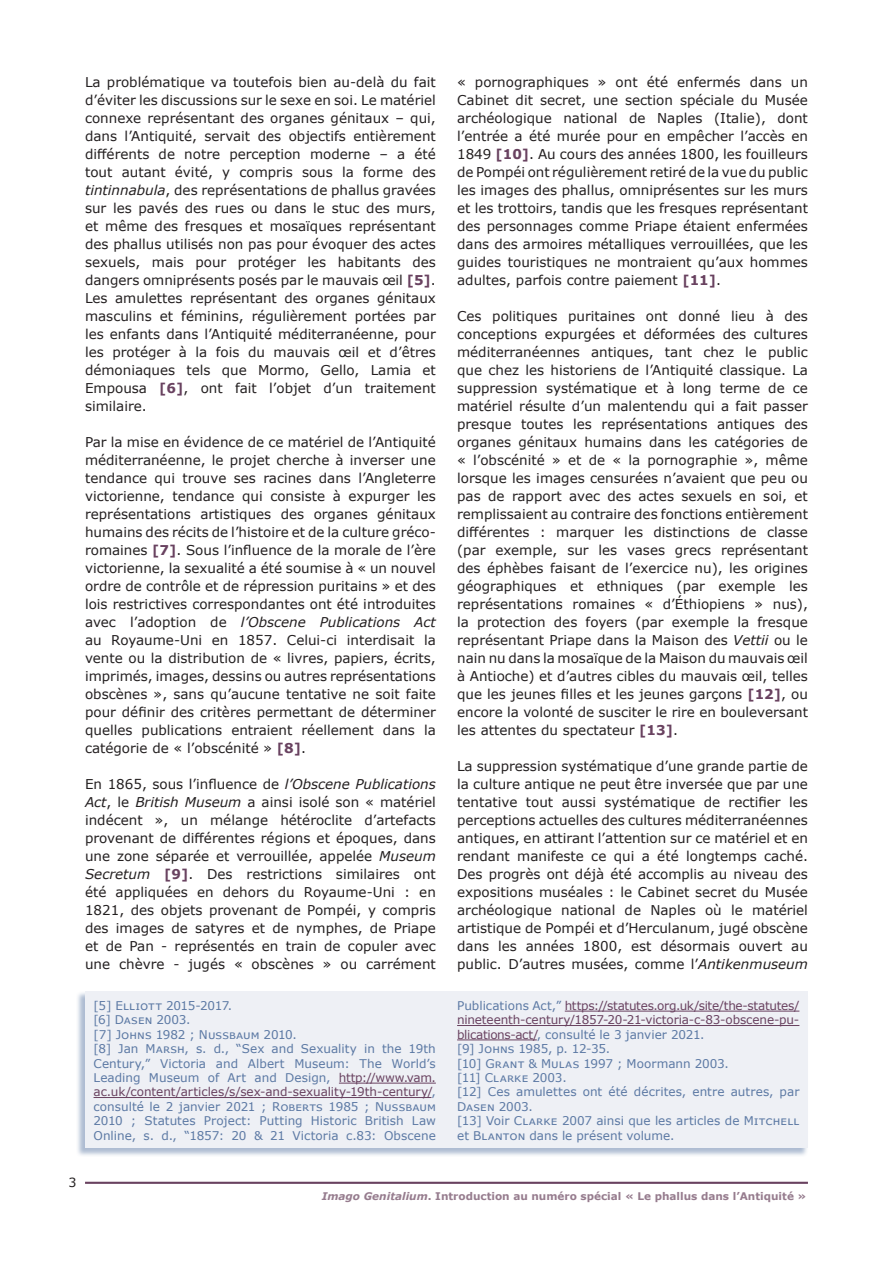
<style>
.page{position:relative;width:893px;height:1263px;background:#fff}
.page>*{position:absolute;margin:0;border:0;box-sizing:border-box;transform-origin:0 0}
.t1{font:13.5px/18px "Verdana";color:#231f20;text-align:justify}
.t2{font:12.6px "Verdana";color:#231f20}
.t3{font:12px/14.4px "Verdana";color:#5c79a4}
.t4{font:700 10.5px "Verdana";color:#967c8e}
.s1{font-style:italic}
.s2{font-weight:700;color:#694260}
.s3{color:#694260}
</style>
<div class="page">
<hr style="left:85px;top:1182px;width:723px;height:2px;background:#694260">
<div style="left:76px;top:991px;width:732px;height:166px;background:#5c79a4;opacity:.5"></div>
<div style="left:85px;top:991px;width:723px;height:157px;background:#eef0f5"></div>
<hr style="left:339px;top:1083px;width:97px;height:1px;background:#694260">
<hr style="left:94px;top:1097px;width:337px;height:1px;background:#694260">
<hr style="left:565px;top:1011px;width:234px;height:1px;background:#694260">
<hr style="left:457px;top:1025px;width:342px;height:1px;background:#694260">
<hr style="left:457px;top:1039px;width:80px;height:1px;background:#694260">
<p class="t1" style="left:85px;top:73px;width:352px">La problématique va toutefois bien au-delà du fait d’éviter les discussions sur le sexe en soi. Le matériel connexe représentant des organes génitaux – qui, dans l’Antiquité, servait des objectifs entièrement différents de notre perception moderne – a été tout autant évité, y compris sous la forme des <span class="s1">tintinnabula</span>, des représentations de phallus gravées sur les pavés des rues ou dans le stuc des murs, et même des fresques et mosaïques représentant des phallus utilisés non pas pour évoquer des actes sexuels, mais pour protéger les habitants des dangers omniprésents posés par le mauvais œil <span class="s2">[5]</span>.<br>Les amulettes représentant des organes génitaux masculins et féminins, régulièrement portées par les enfants dans l’Antiquité méditerranéenne, pour les protéger à la fois du mauvais œil et d’êtres démoniaques tels que Mormo, Gello, Lamia et Empousa <span class="s2">[6]</span>, ont fait l’objet d’un traitement similaire.</p>
<p class="t1" style="left:85px;top:433px;width:352px">Par la mise en évidence de ce matériel de l’Antiquité méditerranéenne, le projet cherche à inverser une tendance qui trouve ses racines dans l’Angleterre victorienne, tendance qui consiste à expurger les représentations artistiques des organes génitaux humains des récits de l’histoire et de la culture gréco&shy;romaines <span class="s2">[7]</span>. Sous l’influence de la morale de l’ère victorienne, la sexualité a été soumise à « un nouvel ordre de contrôle et de répression puritains » et des lois restrictives correspondantes ont été introduites avec l’adoption de <span class="s1">l’Obscene Publications Act </span>au Royaume-Uni en 1857. Celui-ci interdisait la vente ou la distribution de « livres, papiers, écrits, imprimés, images, dessins ou autres représentations obscènes », sans qu’aucune tentative ne soit faite pour définir des critères permettant de déterminer quelles publications entraient réellement dans la catégorie de « l’obscénité » <span class="s2">[8]</span>.</p>
<p class="t1" style="left:85px;top:775px;width:352px">En 1865, sous l’influence de <span class="s1">l’Obscene Publications Act</span>, le <span class="s1">British Museum</span> a ainsi isolé son « matériel indécent », un mélange hétéroclite d’artefacts provenant de différentes régions et époques, dans une zone séparée et verrouillée, appelée <span class="s1">Museum Secretum</span> <span class="s2">[9]</span>. Des restrictions similaires ont été appliquées en dehors du Royaume-Uni : en 1821, des objets provenant de Pompéi, y compris des images de satyres et de nymphes, de Priape et de Pan - représentés en train de copuler avec une chèvre - jugés « obscènes » ou carrément</p>
<p class="t1" style="left:457px;top:73px;width:352px">« pornographiques » ont été enfermés dans un Cabinet dit secret, une section spéciale du Musée archéologique national de Naples (Italie), dont l’entrée a été murée pour en empêcher l’accès en 1849 <span class="s2">[10]</span>. Au cours des années 1800, les fouilleurs de Pompéi ont régulièrement retiré de la vue du public les images des phallus, omniprésentes sur les murs et les trottoirs, tandis que les fresques représentant des personnages comme Priape étaient enfermées dans des armoires métalliques verrouillées, que les guides touristiques ne montraient qu’aux hommes adultes, parfois contre paiement <span class="s2">[11]</span>.</p>
<p class="t1" style="left:457px;top:307px;width:352px">Ces politiques puritaines ont donné lieu à des conceptions expurgées et déformées des cultures méditerranéennes antiques, tant chez le public que chez les historiens de l’Antiquité classique. La suppression systématique et à long terme de ce matériel résulte d’un malentendu qui a fait passer presque toutes les représentations antiques des organes génitaux humains dans les catégories de « l’obscénité » et de « la pornographie », même lorsque les images censurées n’avaient que peu ou pas de rapport avec des actes sexuels en soi, et remplissaient au contraire des fonctions entièrement différentes : marquer les distinctions de classe (par exemple, sur les vases grecs représentant des éphèbes faisant de l’exercice nu), les origines géographiques et ethniques (par exemple les représentations romaines « d’Éthiopiens » nus), la protection des foyers (par exemple la fresque représentant Priape dans la Maison des <span class="s1">Vettii</span> ou le nain nu dans la mosaïque de la Maison du mauvais œil à Antioche) et d’autres cibles du mauvais œil, telles que les jeunes filles et les jeunes garçons <span class="s2">[12]</span>, ou encore la volonté de susciter le rire en bouleversant les attentes du spectateur <span class="s2">[13]</span>.</p>
<p class="t1" style="left:457px;top:756px;width:352px">La suppression systématique d’une grande partie de la culture antique ne peut être inversée que par une tentative tout aussi systématique de rectifier les perceptions actuelles des cultures méditerranéennes antiques, en attirant l’attention sur ce matériel et en rendant manifeste ce qui a été longtemps caché.<br>Des progrès ont déjà été accomplis au niveau des expositions muséales : le Cabinet secret du Musée archéologique national de Naples où le matériel artistique de Pompéi et d’Herculanum, jugé obscène dans les années 1800, est désormais ouvert au public. D’autres musées, comme l’<span class="s1">Antikenmuseum</span></p>
<p class="t3" style="left:94px;top:998px;width:344px">[5] Elliott 2015-2017.<br>[6] Dasen 2003.<br>[7] Johns 1982 ; Nussbaum 2010.<br>[8] Jan Marsh, s. d., “Sex and Sexuality in the 19th Century,” Victoria and Albert Museum: The World’s Leading Museum of Art and Design, <span class="s3">http://www.vam. ac.uk/content/articles/s/sex-and-sexuality-19th-century/</span>, consulté le 2 janvier 2021 ; Roberts 1985 ; Nussbaum 2010 ; Statutes Project: Putting Historic British Law Online, s. d., “1857: 20 &amp; 21 Victoria c.83: Obscene</p>
<p class="t3" style="left:457px;top:998px;width:344px">Publications Act,” <span class="s3">https://statutes.org.uk/site/the-statutes/ nineteenth-century/1857-20-21-victoria-c-83-obscene-pu&shy;blications-act/</span>, consulté le 3 janvier 2021.<br>[9] Johns 1985, p. 12-35.<br>[10] Grant &amp; Mulas 1997 ; Moormann 2003.<br>[11] Clarke 2003.<br>[12] Ces amulettes ont été décrites, entre autres, par Dasen 2003.<br>[13] Voir Clarke 2007 ainsi que les articles de Mitchell et Blanton dans le présent volume.</p>
<p class="t2" style="left:69px;top:1173px;width:10px">3</p>
<p class="t4" style="left:322px;top:1189px;width:486px"><span class="s1">Imago Genitalium</span>. Introduction au numéro spécial « Le phallus dans l’Antiquité »</p>
</div>
